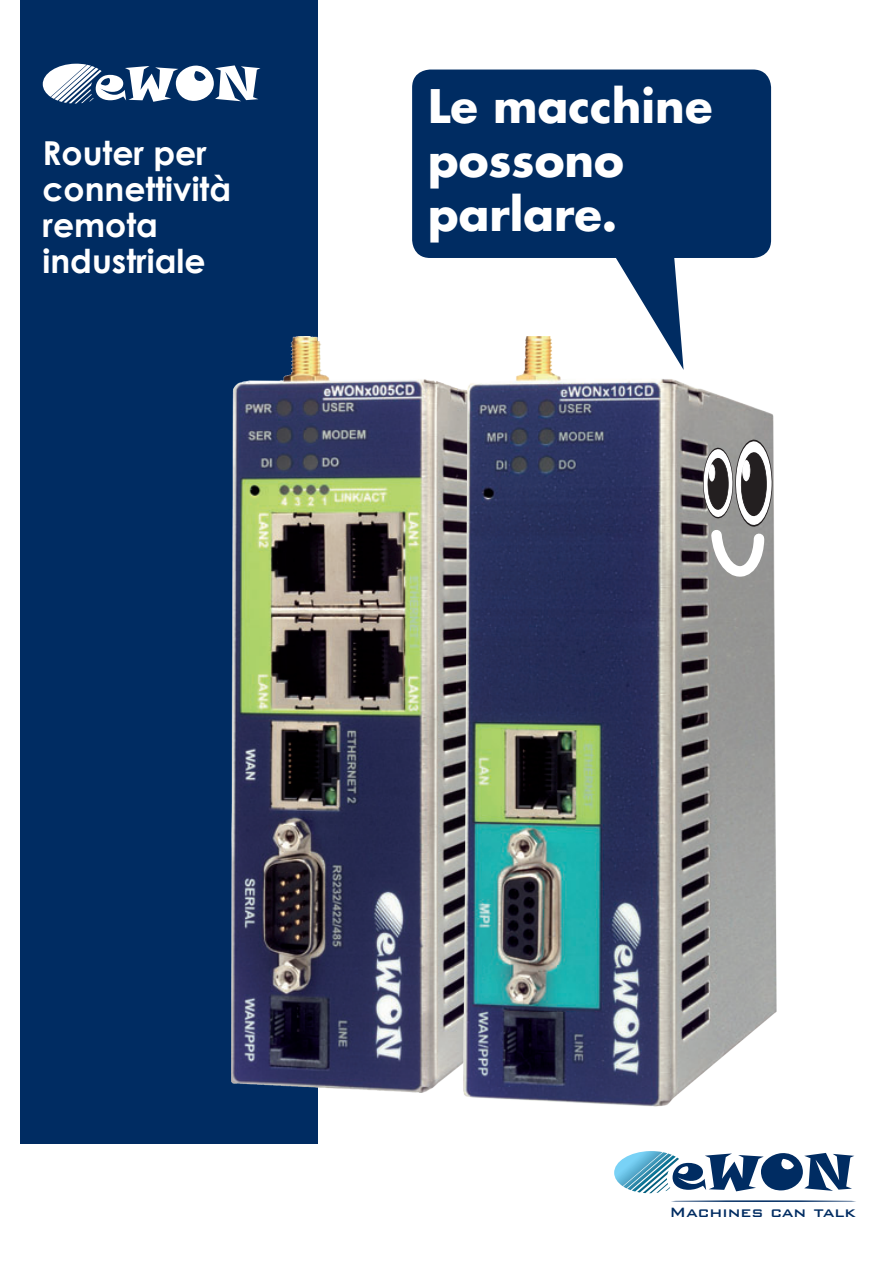
<style>
.page{position:relative;width:893px;height:1263px;background:#fff}
.page>*{position:absolute;margin:0;border:0;box-sizing:border-box;transform-origin:0 0}
.t1{font:700 45px/54px "Futura Std";color:#fff}
.titre_blanc{font:700 33px/36px "Century Gothic";color:#fff}
.t2{font:500 18px "Bank Gothic BT";color:#002c62}
</style>
<div class="page">
<div style="left:20px;top:0;width:298px;height:1144px;background:#002c62"></div>
<svg style="left:43px;top:64px;width:217px;height:40px"></svg>
<svg style="left:616px;top:258px;width:65px;height:78px"></svg>
<div style="left:412px;top:70px;width:359px;height:188px;background:#002c62;border-radius:18px"></div>
<hr style="left:671px;top:1200px;width:185px;height:2px;background:#002c62;border-radius:50%">
<svg style="left:614px;top:1151px;width:240px;height:42px"></svg>
<img style="left:231px;top:336px;width:233px;height:757px">
<img style="left:464px;top:336px;width:312px;height:771px">
<svg style="left:702px;top:437px;width:71px;height:143px"></svg>
<p class="titre_blanc" style="left:43px;top:134px;width:190px">Router per connettività remota industriale</p>
<p class="t1" style="left:428px;top:78px;width:286px">Le macchine possono parlare.</p>
<p class="t2" style="left:670px;top:1203px;width:187px">Machines can talk</p>
</div>
